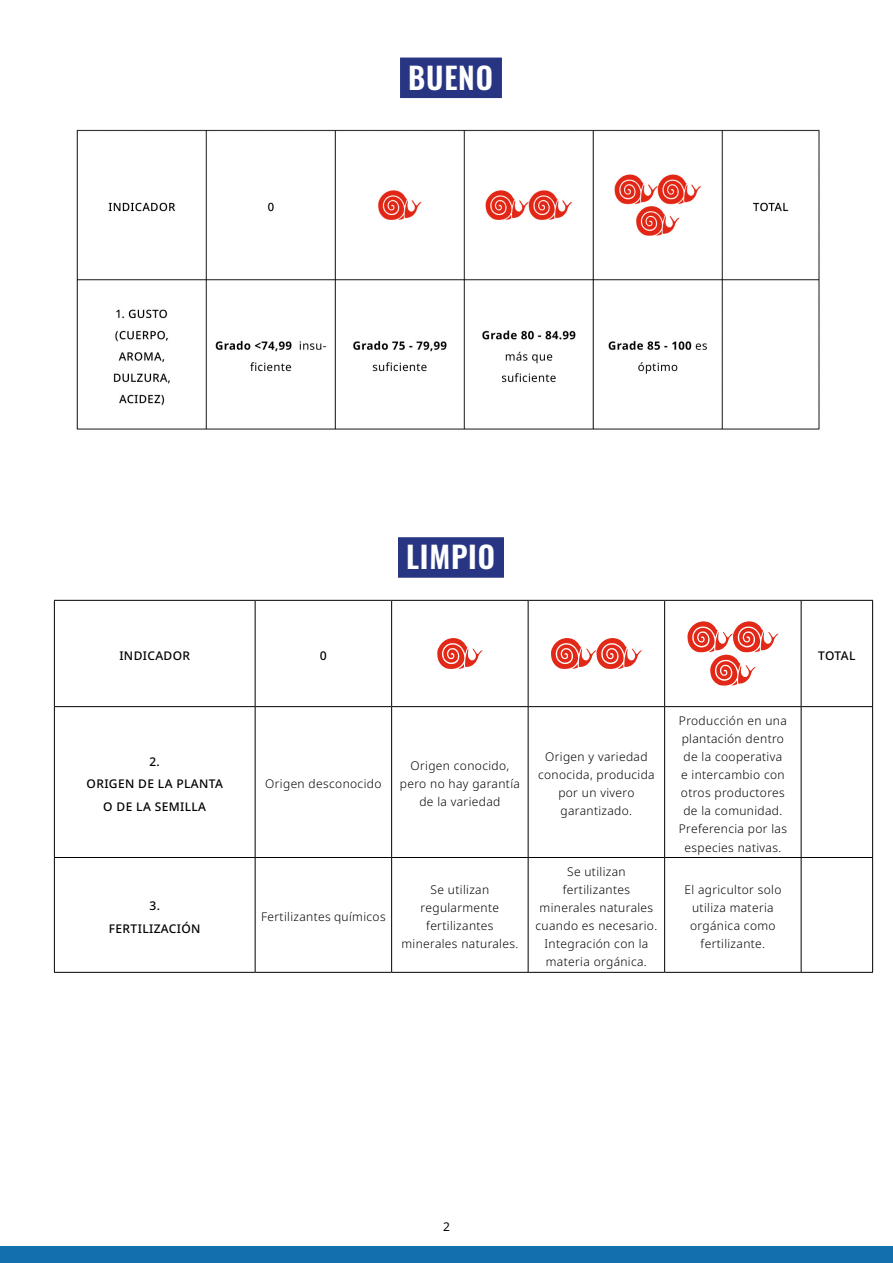
<style>
.page{position:relative;width:893px;height:1263px;background:#fff}
.page>*{position:absolute;margin:0;border:0;box-sizing:border-box;transform-origin:0 0}
.t1{font:600 30px "Oswald";letter-spacing:.025em;color:#fff}
.t2{font:300 12px/18px "Noto Sans";letter-spacing:.03em;color:#000;text-align:center}
.t3{font:500 12px/22.5px "Noto Sans";letter-spacing:.03em;color:#000;text-align:center}
.t4{font:12px "Noto Sans";color:#000}
</style>
<div class="page">
<div style="left:0;top:1247px;width:893px;height:16px;background:#146fae"></div>
<div style="left:400px;top:58px;width:102px;height:40px;background:#283583"></div>
<div style="left:398px;top:537px;width:106px;height:41px;background:#283583"></div>
<img style="left:76px;top:129px;width:744px;height:301px">
<hr style="left:54px;top:600px;width:201px;height:1px;background:#000">
<hr style="left:54px;top:601px;width:1px;height:105px;background:#000">
<hr style="left:54px;top:706px;width:201px;height:1px;background:#000">
<hr style="left:54px;top:707px;width:1px;height:150px;background:#000">
<hr style="left:255px;top:707px;width:1px;height:150px;background:#000">
<hr style="left:391px;top:707px;width:1px;height:150px;background:#000">
<hr style="left:528px;top:707px;width:1px;height:150px;background:#000">
<hr style="left:664px;top:707px;width:1px;height:150px;background:#000">
<hr style="left:801px;top:707px;width:1px;height:150px;background:#000">
<hr style="left:872px;top:707px;width:1px;height:150px;background:#000">
<hr style="left:54px;top:857px;width:201px;height:1px;background:#000">
<hr style="left:54px;top:858px;width:1px;height:114px;background:#000">
<hr style="left:255px;top:857px;width:137px;height:1px;background:#000">
<hr style="left:255px;top:858px;width:1px;height:114px;background:#000">
<hr style="left:392px;top:857px;width:136px;height:1px;background:#000">
<hr style="left:391px;top:858px;width:1px;height:114px;background:#000">
<hr style="left:528px;top:857px;width:137px;height:1px;background:#000">
<hr style="left:528px;top:858px;width:1px;height:114px;background:#000">
<hr style="left:665px;top:857px;width:136px;height:1px;background:#000">
<hr style="left:664px;top:858px;width:1px;height:114px;background:#000">
<hr style="left:801px;top:857px;width:72px;height:1px;background:#000">
<hr style="left:801px;top:858px;width:1px;height:114px;background:#000">
<hr style="left:872px;top:858px;width:1px;height:114px;background:#000">
<hr style="left:54px;top:972px;width:201px;height:1px;background:#000">
<hr style="left:255px;top:972px;width:137px;height:1px;background:#000">
<hr style="left:392px;top:972px;width:136px;height:1px;background:#000">
<hr style="left:528px;top:972px;width:137px;height:1px;background:#000">
<hr style="left:665px;top:972px;width:136px;height:1px;background:#000">
<hr style="left:801px;top:972px;width:72px;height:1px;background:#000">
<hr style="left:255px;top:600px;width:137px;height:1px;background:#000">
<hr style="left:255px;top:601px;width:1px;height:105px;background:#000">
<hr style="left:392px;top:600px;width:136px;height:1px;background:#000">
<hr style="left:391px;top:601px;width:1px;height:105px;background:#000">
<hr style="left:528px;top:600px;width:137px;height:1px;background:#000">
<hr style="left:528px;top:601px;width:1px;height:105px;background:#000">
<hr style="left:665px;top:600px;width:136px;height:1px;background:#000">
<hr style="left:664px;top:601px;width:1px;height:105px;background:#000">
<hr style="left:801px;top:600px;width:72px;height:1px;background:#000">
<hr style="left:801px;top:601px;width:1px;height:105px;background:#000">
<hr style="left:872px;top:601px;width:1px;height:105px;background:#000">
<hr style="left:255px;top:706px;width:137px;height:1px;background:#000">
<hr style="left:392px;top:706px;width:136px;height:1px;background:#000">
<hr style="left:528px;top:706px;width:137px;height:1px;background:#000">
<hr style="left:665px;top:706px;width:136px;height:1px;background:#000">
<hr style="left:801px;top:706px;width:72px;height:1px;background:#000">
<svg style="left:437px;top:638px;width:46px;height:31px"></svg>
<svg style="left:551px;top:638px;width:91px;height:31px"></svg>
<svg style="left:687px;top:621px;width:91px;height:65px"></svg>
<h1 class="t1" style="left:408px;top:62px;width:86px">BUENO</h1>
<h1 class="t1" style="left:406px;top:542px;width:90px">LIMPIO</h1>
<p class="t3" style="left:119px;top:645px;width:72px">INDICADOR</p>
<p class="t3" style="left:320px;top:645px;width:9px">0</p>
<p class="t3" style="left:818px;top:645px;width:39px">TOTAL</p>
<p class="t3" style="left:87px;top:751px;width:138px">2.<br>ORIGEN DE LA PLANTA<br>O DE LA SEMILLA</p>
<p class="t2" style="left:265px;top:775px;width:118px">Origen desconocido</p>
<p class="t2" style="left:400px;top:757px;width:122px">Origen conocido, pero no hay garantía de la variedad</p>
<p class="t2" style="left:538px;top:748px;width:118px">Origen y variedad conocida, producida por un vivero garantizado.</p>
<p class="t3" style="left:109px;top:895px;width:93px">3.<br>FERTILIZACIÓN</p>
<p class="t2" style="left:261px;top:908px;width:126px">Fertilizantes químicos</p>
<p class="t2" style="left:401px;top:881px;width:118px">Se utilizan regularmente fertilizantes minerales naturales.</p>
<p class="t2" style="left:536px;top:863px;width:123px">Se utilizan fertilizantes minerales naturales cuando es necesario.<br>Integración con la materia orgánica.</p>
<p class="t2" style="left:679px;top:712px;width:110px">Producción en una plantación dentro de la cooperativa<br>e intercambio con otros productores de la comunidad.<br>Preferencia por las especies nativas.</p>
<p class="t2" style="left:684px;top:881px;width:99px">El agricultor solo utiliza materia orgánica como fertilizante.</p>
<p class="t4" style="left:443px;top:1218px;width:8px">2</p>
</div>
